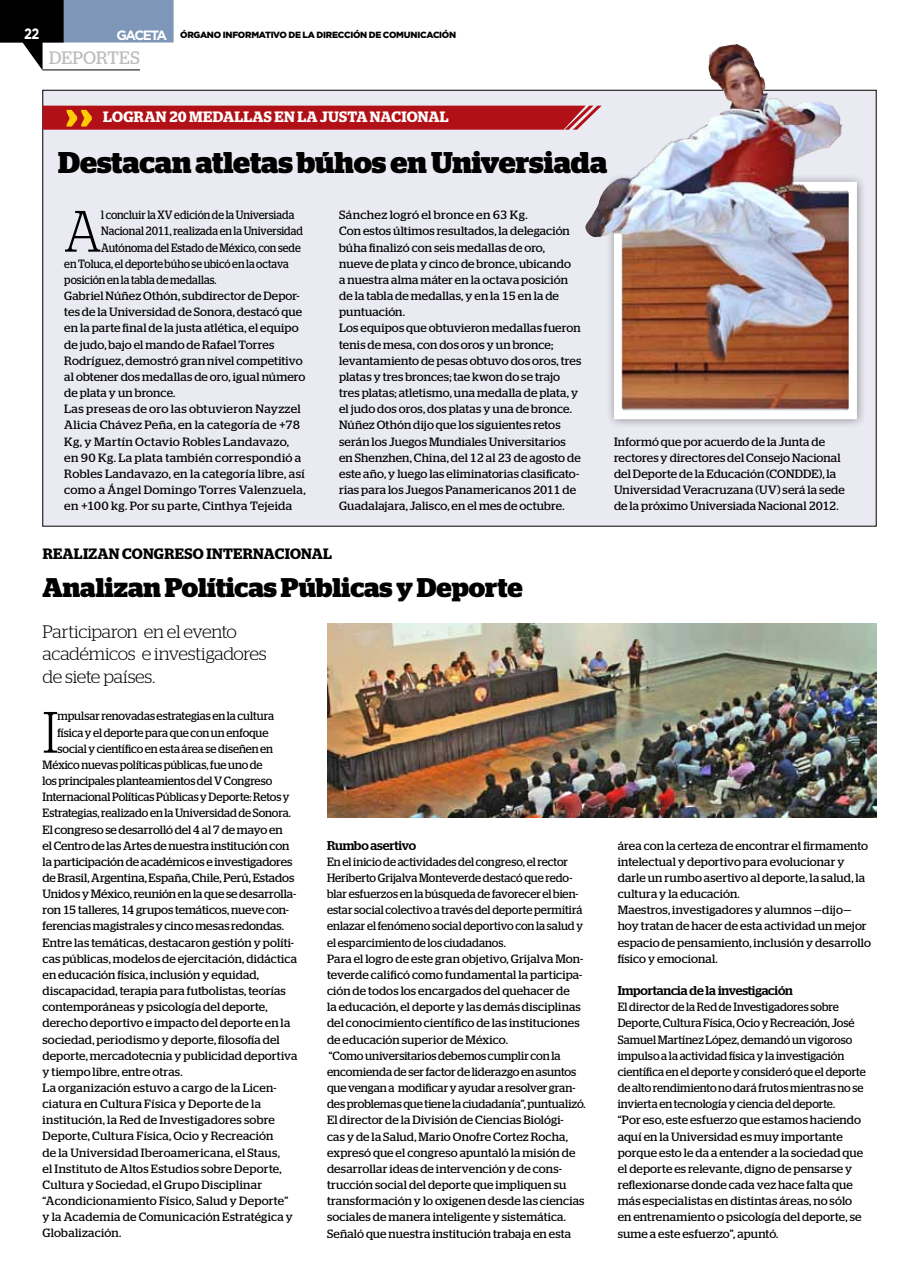
<style>
.page{position:relative;width:919px;height:1276px;background:#fff}
.page>*{position:absolute;margin:0;border:0;box-sizing:border-box;transform-origin:0 0}
.t1{font:300 58.2px "Stag";color:#000;scale:.9 1}
.t2{font:300 58.2px "Stag";color:#000;scale:.95 1}
.t3{font:700 30px "Stag";color:#000}
.t4{font:700 27px "Stag";color:#000}
.t5{font:300 18px/22.5px "Stag";letter-spacing:-.015em;color:#000}
.t6{font:18px "Stag";letter-spacing:.005em;color:#bcbec0}
.t7{font:600 15px "Stag";letter-spacing:.02em;color:#fff}
.t8{font:600 15px "Stag";letter-spacing:.02em;color:#000}
.t9{font:700 15px "Gotham";color:#fff;scale:.85 1}
.t10{font:500 12.75px "Stag";letter-spacing:-.01em;color:#000}
.t11{font:12px/16.2px "Stag";letter-spacing:.005em;color:#000}
.t12{font:12px/16.2px "Stag";letter-spacing:.005em;color:#000;scale:.95 1}
.t13{font:12px "Stag";letter-spacing:.025em;color:#000}
.t14{font:12px "Stag";letter-spacing:.005em;color:#000;scale:.9 1}
.t15{font:900 9px "Gotham";letter-spacing:-.025em;color:#000}
.s1{font-weight:700;font-size:13.5px;color:#fff}
</style>
<div class="page">
<hr style="left:42px;top:70px;width:98px;height:1px;background:#000">
<div style="left:43px;top:90px;width:833px;height:436px;background:#eaebf2"></div>
<div style="left:605px;top:174px;width:261px;height:255px;background:#000;opacity:.4"></div>
<div style="left:614px;top:182px;width:242px;height:237px;border:9px solid #fff"></div>
<img style="left:327px;top:624px;width:549px;height:194px">
<hr style="left:918px;top:0;width:1px;height:107px;background:#c2bb9c">
<img style="left:585px;top:44px;width:263px;height:365px">
<svg style="left:43px;top:106px;width:558px;height:24px;background:#b41d1f"></svg>
<svg style="left:0;top:0;width:173px;height:70px"></svg>
<p class="t9" style="left:24px;top:24px;width:20px">22</p>
<p class="t15" style="left:117px;top:30px;width:341px"><span class="s1">GACETA</span> ÓRGANO INFORMATIVO DE LA DIRECCIÓN DE COMUNICACIÓN</p>
<h3 class="t6" style="left:49px;top:47px;width:92px">DEPORTES</h3>
<p class="t7" style="left:103px;top:108px;width:347px">LOGRAN 20 MEDALLAS EN LA JUSTA NACIONAL</p>
<h2 class="t3" style="left:58px;top:145px;width:550px">Destacan atletas búhos en Universiada</h2>
<h1 class="t1" style="left:64px;top:198px;width:43px">A</h1>
<p class="t14" style="left:101px;top:208px;width:216px">l concluir la XV edición de la Universiada</p>
<p class="t11" style="left:339px;top:207px;width:244px">Sánchez logró el bronce en 63 Kg.<br>Con estos últimos resultados, la delegación búha finalizó con seis medallas de oro, nueve de plata y cinco de bronce, ubicando<br>a nuestra alma máter en la octava posición de la tabla de medallas, y en la 15 en la de puntuación.<br>Los equipos que obtuvieron medallas fueron tenis de mesa, con dos oros y un bronce; levantamiento de pesas obtuvo dos oros, tres platas y tres bronces; tae kwon do se trajo tres platas; atletismo, una medalla de plata, y el judo dos oros, dos platas y una de bronce.<br>Núñez Othón dijo que los siguientes retos serán los Juegos Mundiales Universitarios en Shenzhen, China, del 12 al 23 de agosto de este año, y luego las eliminatorias clasificato&shy;rias para los Juegos Panamericanos 2011 de Guadalajara, Jalisco, en el mes de octubre.</p>
<p class="t14" style="left:101px;top:224px;width:226px">Nacional 2011, realizada en la Universidad</p>
<p class="t14" style="left:101px;top:240px;width:223px">Autónoma del Estado de México, con sede</p>
<p class="t14" style="left:64px;top:257px;width:251px">en Toluca, el deporte búho se ubicó en la octava</p>
<p class="t14" style="left:64px;top:273px;width:171px">posición en la tabla de medallas.</p>
<p class="t11" style="left:64px;top:288px;width:237px">Gabriel Núñez Othón, subdirector de Depor-</p>
<p class="t11" style="left:64px;top:304px;width:239px">tes de la Universidad de Sonora, destacó que</p>
<p class="t11" style="left:64px;top:320px;width:236px">en la parte final de la justa atlética, el equipo</p>
<p class="t11" style="left:64px;top:336px;width:212px">de judo, bajo el mando de Rafael Torres</p>
<p class="t11" style="left:64px;top:352px;width:240px">Rodríguez, demostró gran nivel competitivo</p>
<p class="t11" style="left:64px;top:368px;width:243px">al obtener dos medallas de oro, igual número</p>
<p class="t11" style="left:64px;top:385px;width:113px">de plata y un bronce.</p>
<p class="t13" style="left:64px;top:402px;width:238px">Las preseas de oro las obtuvieron Nayzzel</p>
<p class="t13" style="left:64px;top:418px;width:237px">Alicia Chávez Peña, en la categoría de +78</p>
<p class="t13" style="left:64px;top:434px;width:226px">Kg, y Martín Octavio Robles Landavazo,</p>
<p class="t13" style="left:64px;top:450px;width:238px">en 90 Kg. La plata también correspondió a</p>
<p class="t13" style="left:64px;top:467px;width:242px">Robles Landavazo, en la categoría libre, así</p>
<p class="t13" style="left:64px;top:483px;width:243px">como a Ángel Domingo Torres Valenzuela,</p>
<p class="t11" style="left:64px;top:498px;width:229px">en +100 kg. Por su parte, Cinthya Tejeida</p>
<p class="t11" style="left:614px;top:433px;width:232px">Informó que por acuerdo de la Junta de rectores y directores del Consejo Nacional del Deporte de la Educación (CONDDE), la Universidad Veracruzana (UV) será la sede de la próximo Universiada Nacional 2012.</p>
<p class="t8" style="left:43px;top:544px;width:291px">REALIZAN CONGRESO INTERNACIONAL</p>
<h3 class="t4" style="left:43px;top:571px;width:481px">Analizan Políticas Públicas y Deporte</h3>
<h3 class="t5" style="left:43px;top:620px;width:225px">Participaron en el evento académicos e investigadores de siete países.</h3>
<h1 class="t2" style="left:43px;top:699px;width:18px">I</h1>
<p class="t12" style="left:57px;top:708px;width:229px">mpulsar renovadas estrategias en la cultura</p>
<p class="t12" style="left:57px;top:724px;width:223px">física y el deporte para que con un enfoque</p>
<p class="t12" style="left:57px;top:740px;width:228px">social y científico en esta área se diseñen en</p>
<p class="t12" style="left:43px;top:756px;width:233px">México nuevas políticas públicas, fue uno de</p>
<p class="t12" style="left:43px;top:772px;width:243px">los principales planteamientos del V Congreso</p>
<p class="t12" style="left:43px;top:788px;width:261px">Internacional Políticas Públicas y Deporte: Retos y</p>
<p class="t12" style="left:43px;top:805px;width:263px">Estrategias, realizado en la Universidad de Sonora.</p>
<p class="t11" style="left:43px;top:821px;width:241px">El congreso se desarrolló del 4 al 7 de mayo en</p>
<p class="t11" style="left:43px;top:837px;width:248px">el Centro de las Artes de nuestra institución con</p>
<p class="t11" style="left:43px;top:853px;width:251px">la participación de académicos e investigadores</p>
<p class="t11" style="left:43px;top:869px;width:253px">de Brasil, Argentina, España, Chile, Perú, Estados</p>
<p class="t11" style="left:43px;top:885px;width:255px">Unidos y México, reunión en la que se desarrolla-</p>
<p class="t11" style="left:43px;top:902px;width:248px">ron 15 talleres, 14 grupos temáticos, nueve con-</p>
<p class="t11" style="left:43px;top:918px;width:243px">ferencias magistrales y cinco mesas redondas.</p>
<p class="t11" style="left:43px;top:934px;width:253px">Entre las temáticas, destacaron gestión y políti-</p>
<p class="t11" style="left:43px;top:950px;width:256px">cas públicas, modelos de ejercitación, didáctica</p>
<p class="t11" style="left:43px;top:966px;width:218px">en educación física, inclusión y equidad,</p>
<p class="t11" style="left:43px;top:982px;width:245px">discapacidad, terapia para futbolistas, teorías</p>
<p class="t11" style="left:43px;top:998px;width:227px">contemporáneas y psicología del deporte,</p>
<p class="t11" style="left:43px;top:1015px;width:249px">derecho deportivo e impacto del deporte en la</p>
<p class="t11" style="left:43px;top:1031px;width:239px">sociedad, periodismo y deporte, filosofía del</p>
<p class="t11" style="left:43px;top:1047px;width:256px">deporte, mercadotecnia y publicidad deportiva</p>
<p class="t11" style="left:43px;top:1063px;width:141px">y tiempo libre, entre otras.</p>
<p class="t11" style="left:43px;top:1079px;width:236px">La organización estuvo a cargo de la Licen-</p>
<p class="t11" style="left:43px;top:1095px;width:220px">ciatura en Cultura Física y Deporte de la</p>
<p class="t11" style="left:43px;top:1112px;width:234px">institución, la Red de Investigadores sobre</p>
<p class="t11" style="left:43px;top:1128px;width:232px">Deporte, Cultura Física, Ocio y Recreación</p>
<p class="t11" style="left:43px;top:1144px;width:239px">de la Universidad Iberoamericana, el Staus,</p>
<p class="t11" style="left:43px;top:1160px;width:241px">el Instituto de Altos Estudios sobre Deporte,</p>
<p class="t13" style="left:43px;top:1177px;width:221px">Cultura y Sociedad, el Grupo Disciplinar</p>
<p class="t11" style="left:43px;top:1192px;width:247px">“Acondicionamiento Físico, Salud y Deporte”</p>
<p class="t11" style="left:43px;top:1208px;width:252px">y la Academia de Comunicación Estratégica y</p>
<p class="t11" style="left:43px;top:1225px;width:80px">Globalización.</p>
<p class="t10" style="left:327px;top:837px;width:91px">Rumbo asertivo</p>
<p class="t12" style="left:327px;top:853px;width:274px">En el inicio de actividades del congreso, el rector Heriberto Grijalva Monteverde destacó que redo&shy;blar esfuerzos en la búsqueda de favorecer el bien&shy;estar social colectivo a través del deporte permitirá enlazar el fenómeno social deportivo con la salud y el esparcimiento de los ciudadanos.<br>Para el logro de este gran objetivo, Grijalva Mon&shy;teverde calificó como fundamental la participa&shy;ción de todos los encargados del quehacer de<br>la educación, el deporte y las demás disciplinas del conocimiento científico de las instituciones de educación superior de México.<br>“Como universitarios debemos cumplir con la encomienda de ser factor de liderazgo en asuntos que vengan a modificar y ayudar a resolver gran&shy;des problemas que tiene la ciudadanía”, puntualizó.<br>El director de la División de Ciencias Biológi-<br>cas y de la Salud, Mario Onofre Cortez Rocha, expresó que el congreso apuntaló la misión de desarrollar ideas de intervención y de cons&shy;trucción social del deporte que impliquen su transformación y lo oxigenen desde las ciencias sociales de manera inteligente y sistemática.<br>Señaló que nuestra institución trabaja en esta</p>
<p class="t11" style="left:617px;top:837px;width:255px">área con la certeza de encontrar el firmamento intelectual y deportivo para evolucionar y darle un rumbo asertivo al deporte, la salud, la cultura y la educación.<br>Maestros, investigadores y alumnos —dijo— hoy tratan de hacer de esta actividad un mejor espacio de pensamiento, inclusión y desarrollo físico y emocional.</p>
<p class="t10" style="left:617px;top:983px;width:177px">Importancia de la investigación</p>
<p class="t12" style="left:617px;top:999px;width:263px">El director de la Red de Investigadores sobre Deporte, Cultura Física, Ocio y Recreación, José Samuel Martínez López, demandó un vigoroso impulso a la actividad física y la investigación científica en el deporte y consideró que el deporte de alto rendimiento no dará frutos mientras no se invierta en tecnología y ciencia del deporte.<br>“Por eso, este esfuerzo que estamos haciendo aquí en la Universidad es muy importante porque esto le da a entender a la sociedad que el deporte es relevante, digno de pensarse y reflexionarse donde cada vez hace falta que más especialistas en distintas áreas, no sólo en entrenamiento o psicología del deporte, se sume a este esfuerzo”, apuntó.</p>
</div>
